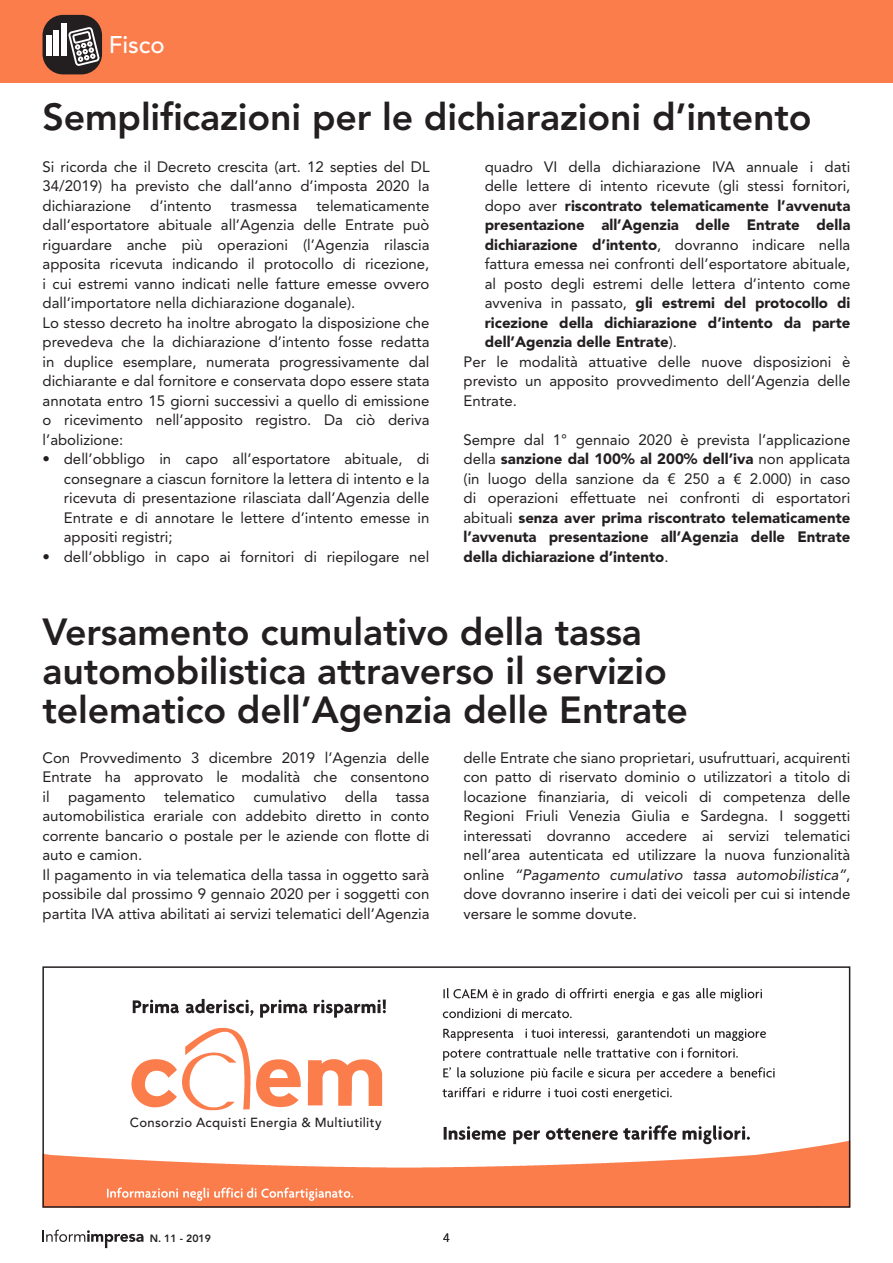
<style>
.page{position:relative;width:893px;height:1263px;background:#fff}
.page>*{position:absolute;margin:0;border:0;box-sizing:border-box;transform-origin:0 0}
.Normale{font:800 37.5px/39px "Avenir LT Std";letter-spacing:-.005em;color:#231f20}
.t1{font:500 24px "Avenir LT Std";color:#fff}
.Normale-2{font:15px/19.5px "Avenir LT Std";color:#231f20;text-align:justify}
.Paragrafo_elenco{font:15px/19.5px "Avenir LT Std";color:#231f20;text-align:justify}
.Predefinito{font:500 13.05px "Avenir LT Std";letter-spacing:.025em;color:#231f20}
.t2{font:12px "Avenir LT Std";color:#231f20}
.t3{font:800 10.5px "Avenir LT Std";color:#231f20}
.s1{font-style:inherit}
.s2{font-weight:900}
.s3{font-style:italic}
</style>
<div class="page">
<div style="left:0;top:0;width:893px;height:83px;background:#fb7d4c"></div>
<div style="left:43px;top:15px;width:59px;height:59px;background:#231f20;border-radius:21px"></div>
<svg style="left:68px;top:26px;width:32px;height:39px"></svg>
<div style="left:46px;top:35px;width:6px;height:20px;background:#fff"></div>
<div style="left:53px;top:30px;width:6px;height:26px;background:#fff"></div>
<div style="left:61px;top:23px;width:6px;height:33px;background:#fff"></div>
<svg style="left:43px;top:1229px;width:101px;height:19px"></svg>
<img style="left:132px;top:988px;width:643px;height:152px">
<img style="left:131px;top:1024px;width:279px;height:92px">
<img style="left:45px;top:1140px;width:802px;height:65px">
<div style="left:42px;top:966px;width:808px;height:242px;border:2px solid #231f20"></div>
<h2 class="t1" style="left:109px;top:31px;width:58px">Fisco</h2>
<p class="Normale" style="left:43px;top:98px;width:771px">Semplificazioni per le dichiarazioni d’intento</p>
<p class="Normale-2" style="left:43px;top:157px;width:388px">Si ricorda che il Decreto crescita (art. 12 septies del DL 34/2019) ha previsto che dall’anno d’imposta 2020 la dichiarazione</p>
<p class="Normale-2" style="left:43px;top:196px;width:388px;text-indent:274px">telematicamente dall’esportatore abituale all’Agenzia delle Entrate può riguardare anche più operazioni (l’Agenzia rilascia apposita ricevuta indicando il protocollo di ricezione, i cui estremi vanno indicati nelle fatture emesse ovvero dall’importatore nella dichiarazione doganale).</p>
<p class="Normale-2" style="left:43px;top:313px;width:388px">Lo stesso decreto ha inoltre abrogato la disposizione che prevedeva che la dichiarazione d’intento fosse redatta in duplice esemplare, numerata progressivamente dal dichiarante e dal fornitore e conservata dopo essere stata annotata entro 15 giorni successivi a quello di emissione o ricevimento nell’apposito registro. Da ciò deriva l’abolizione:</p>
<p class="Paragrafo_elenco" style="left:64px;top:450px;width:367px;text-indent:-21px"><span class="s1">•</span> dell’obbligo in capo all’esportatore abituale, di consegnare a ciascun fornitore la lettera di intento e la ricevuta di presentazione rilasciata dall’Agenzia delle Entrate e di annotare le lettere d’intento emesse in appositi registri;</p>
<p class="Paragrafo_elenco" style="left:43px;top:547px;width:388px"><span class="s1">•</span> dell’obbligo in capo ai fornitori di riepilogare nel</p>
<p class="Normale-2" style="left:150px;top:196px;width:63px">d’intento</p>
<p class="Normale-2" style="left:231px;top:196px;width:68px">trasmessa</p>
<p class="Paragrafo_elenco" style="left:485px;top:157px;width:367px">quadro VI della dichiarazione IVA annuale i dati delle lettere di intento ricevute (gli stessi fornitori, dopo aver <span class="s2">riscontrato telematicamente l’avvenuta presentazione all’Agenzia delle Entrate della dichiarazione d’intento</span>, dovranno indicare nella fattura emessa nei confronti dell’esportatore abituale, al posto degli estremi delle lettera d’intento come avveniva in passato, <span class="s2">gli estremi del protocollo di ricezione della dichiarazione d’intento da parte dell’Agenzia delle Entrate</span>).</p>
<p class="Normale-2" style="left:463px;top:352px;width:388px">Per le modalità attuative delle nuove disposizioni è previsto un apposito provvedimento dell’Agenzia delle Entrate.</p>
<p class="Normale-2" style="left:463px;top:430px;width:388px">Sempre dal 1° gennaio 2020 è prevista l’applicazione della <span class="s2">sanzione dal 100% al 200% dell’iva</span> non applicata (in luogo della sanzione da € 250 a € 2.000) in caso di operazioni effettuate nei confronti di esportatori abituali <span class="s2">senza aver prima riscontrato telematicamente l’avvenuta presentazione all’Agenzia delle Entrate della dichiarazione d’intento</span>.</p>
<p class="Normale" style="left:42px;top:612px;width:647px">Versamento cumulativo della tassa automobilistica attraverso il servizio telematico dell’Agenzia delle Entrate</p>
<p class="Normale-2" style="left:43px;top:748px;width:388px">Con Provvedimento 3 dicembre 2019 l’Agenzia delle Entrate ha approvato le modalità che consentono il pagamento telematico cumulativo della tassa automobilistica erariale con addebito diretto in conto corrente bancario o postale per le aziende con flotte di auto e camion.</p>
<p class="Normale-2" style="left:43px;top:865px;width:388px">Il pagamento in via telematica della tassa in oggetto sarà possibile dal prossimo 9 gennaio 2020 per i soggetti con partita IVA attiva abilitati ai servizi telematici dell’Agenzia</p>
<p class="Normale-2" style="left:463px;top:748px;width:388px">delle Entrate che siano proprietari, usufruttuari, acquirenti con patto di riservato dominio o utilizzatori a titolo di locazione finanziaria, di veicoli di competenza delle Regioni Friuli Venezia Giulia e Sardegna. I soggetti interessati dovranno accedere ai servizi telematici nell’area autenticata ed utilizzare la nuova funzionalità online <span class="s3">“Pagamento cumulativo tassa automobilistica”</span>, dove dovranno inserire i dati dei veicoli per cui si intende versare le somme dovute.</p>
<p class="Predefinito" style="left:130px;top:1115px;width:253px">Consorzio Acquisti Energia &amp; Multiutility</p>
<p class="t3" style="left:150px;top:1232px;width:63px">N. 11 - 2019</p>
<p class="t2" style="left:443px;top:1231px;width:8px">4</p>
</div>
